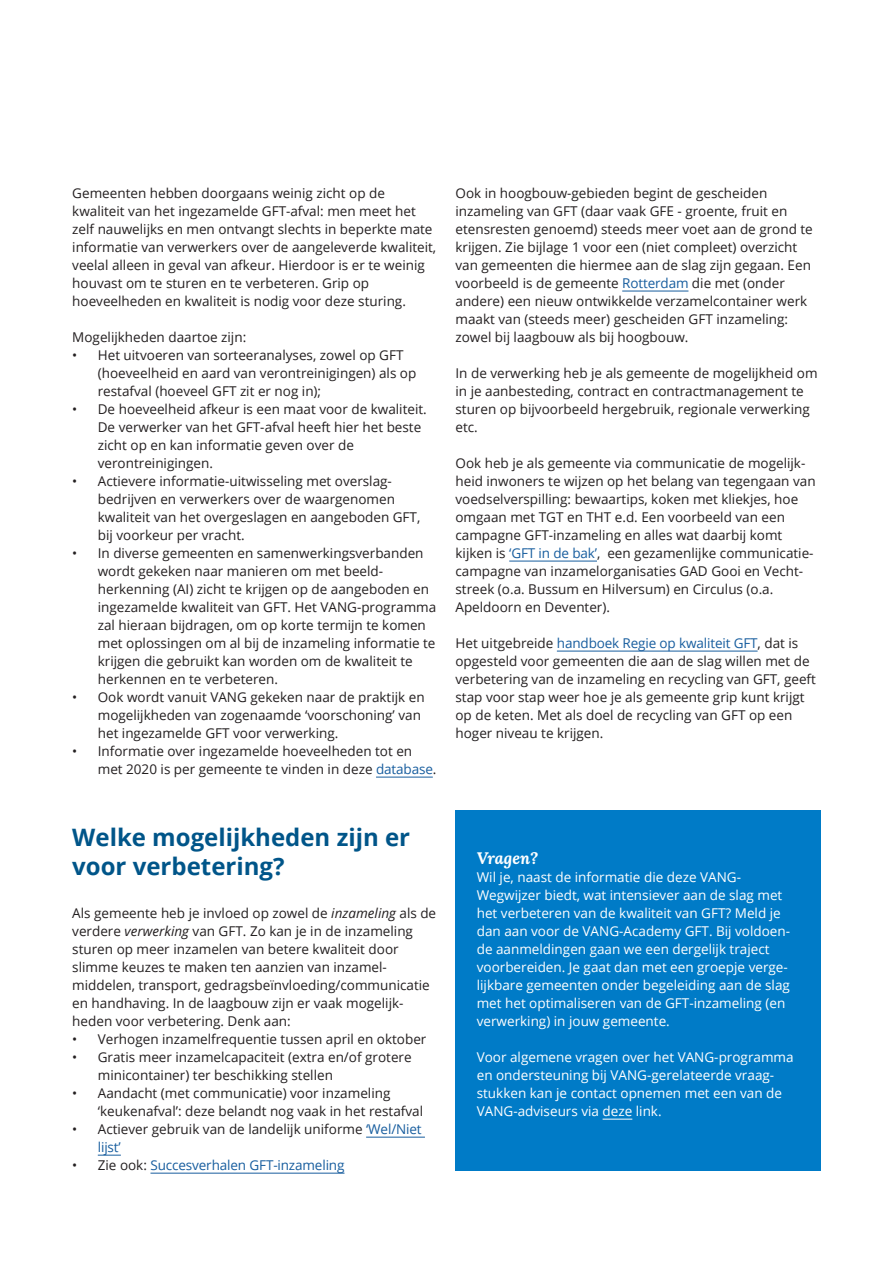
<style>
.page{position:relative;width:893px;height:1263px;background:#fff}
.page>*{position:absolute;margin:0;border:0;box-sizing:border-box;transform-origin:0 0}
._03_RO_Kop{font:700 24px/28.5px "Open Sans";color:#005589}
._10_RO_Broodtekst{font:italic 700 16.5px "Lora";color:#fff}
._03_RO_Kop-2{font:13.5px/18px "Open Sans";color:#231f20}
._10_RO_Broodtekst-2{font:13.5px/18px "Open Sans";color:#fff}
._03_RO_Kop-3{font:13.5px "Open Sans";letter-spacing:-.01em;color:#175d9e}
.s1{color:#175d9e}
.s2{font-style:italic}
.s3{color:#231f20}
</style>
<div class="page">
<hr style="left:376px;top:777px;width:57px;height:1px;background:#175d9e">
<hr style="left:366px;top:1137px;width:59px;height:1px;background:#175d9e">
<svg style="left:98px;top:1155px;width:23px;height:1px"></svg>
<hr style="left:150px;top:1173px;width:194px;height:1px;background:#175d9e">
<hr style="left:622px;top:291px;width:66px;height:1px;background:#175d9e">
<hr style="left:509px;top:561px;width:88px;height:1px;background:#175d9e">
<hr style="left:557px;top:651px;width:201px;height:1px;background:#175d9e">
<div style="left:455px;top:810px;width:366px;height:360px;background:#007bc7"></div>
<svg style="left:603px;top:1119px;width:29px;height:1px"></svg>
<p class="_03_RO_Kop-2" style="left:72px;top:184px;width:365px">Gemeenten hebben doorgaans weinig zicht op de kwaliteit van het ingezamelde GFT-afval: men meet het zelf nauwelijks en men ontvangt slechts in beperkte mate informatie van verwerkers over de aangeleverde kwaliteit, veelal alleen in geval van afkeur. Hierdoor is er te weinig houvast om te sturen en te verbeteren. Grip op hoeveelheden en kwaliteit is nodig voor deze sturing.</p>
<p class="_03_RO_Kop-2" style="left:72px;top:328px;width:175px">Mogelijkheden daartoe zijn:</p>
<p class="_03_RO_Kop-2" style="left:98px;top:346px;width:320px;text-indent:-26px">• Het uitvoeren van sorteeranalyses, zowel op GFT (hoeveelheid en aard van verontreinigingen) als op restafval (hoeveel GFT zit er nog in);</p>
<p class="_03_RO_Kop-2" style="left:98px;top:400px;width:331px;text-indent:-26px">• De hoeveelheid afkeur is een maat voor de kwaliteit.<br>De verwerker van het GFT-afval heeft hier het beste zicht op en kan informatie geven over de verontreinigingen.</p>
<p class="_03_RO_Kop-2" style="left:98px;top:472px;width:324px;text-indent:-26px">• Actievere informatie-uitwisseling met overslag&shy;bedrijven en verwerkers over de waargenomen kwaliteit van het overgeslagen en aangeboden GFT, bij voorkeur per vracht.</p>
<p class="_03_RO_Kop-2" style="left:98px;top:544px;width:340px;text-indent:-26px">• In diverse gemeenten en samenwerkingsverbanden wordt gekeken naar manieren om met beeld&shy;herkenning (AI) zicht te krijgen op de aangeboden en ingezamelde kwaliteit van GFT. Het VANG-programma zal hieraan bijdragen, om op korte termijn te komen met oplossingen om al bij de inzameling informatie te krijgen die gebruikt kan worden om de kwaliteit te herkennen en te verbeteren.</p>
<p class="_03_RO_Kop-2" style="left:98px;top:688px;width:328px;text-indent:-26px">• Ook wordt vanuit VANG gekeken naar de praktijk en mogelijkheden van zogenaamde ‘voorschoning’ van het ingezamelde GFT voor verwerking.</p>
<p class="_03_RO_Kop-2" style="left:98px;top:742px;width:340px;text-indent:-26px">• Informatie over ingezamelde hoeveelheden tot en met 2020 is per gemeente te vinden in deze <span class="s1">database</span>.</p>
<p class="_03_RO_Kop-2" style="left:455px;top:184px;width:359px">Ook in hoogbouw-gebieden begint de gescheiden inzameling van GFT (daar vaak GFE - groente, fruit en etensresten genoemd) steeds meer voet aan de grond te krijgen. Zie bijlage 1 voor een (niet compleet) overzicht van gemeenten die hiermee aan de slag zijn gegaan. Een voorbeeld is de gemeente <span class="s1">Rotterdam</span> die met (onder andere) een nieuw ontwikkelde verzamelcontainer werk maakt van (steeds meer) gescheiden GFT inzameling: zowel bij laagbouw als bij hoogbouw.</p>
<p class="_03_RO_Kop-2" style="left:455px;top:364px;width:364px">In de verwerking heb je als gemeente de mogelijkheid om in je aanbesteding, contract en contractmanagement te sturen op bijvoorbeeld hergebruik, regionale verwerking etc.</p>
<p class="_03_RO_Kop-2" style="left:455px;top:454px;width:362px">Ook heb je als gemeente via communicatie de mogelijk&shy;heid inwoners te wijzen op het belang van tegengaan van voedselverspilling: bewaartips, koken met kliekjes, hoe omgaan met TGT en THT e.d. Een voorbeeld van een campagne GFT-inzameling en alles wat daarbij komt kijken is <span class="s1">‘GFT in de bak’</span>, een gezamenlijke communicatie&shy;campagne van inzamelorganisaties GAD Gooi en Vecht&shy;streek (o.a. Bussum en Hilversum) en Circulus (o.a.<br>Apeldoorn en Deventer).</p>
<p class="_03_RO_Kop-2" style="left:455px;top:634px;width:362px">Het uitgebreide <span class="s1">handboek Regie op kwaliteit GFT</span>, dat is opgesteld voor gemeenten die aan de slag willen met de verbetering van de inzameling en recycling van GFT, geeft stap voor stap weer hoe je als gemeente grip kunt krijgt op de keten. Met als doel de recycling van GFT op een hoger niveau te krijgen.</p>
<p class="_03_RO_Kop" style="left:72px;top:822px;width:339px">Welke mogelijkheden zijn er voor verbetering?</p>
<p class="_03_RO_Kop-2" style="left:72px;top:904px;width:365px">Als gemeente heb je invloed op zowel de <span class="s2">inzameling</span> als de verdere <span class="s2">verwerking</span> van GFT. Zo kan je in de inzameling sturen op meer inzamelen van betere kwaliteit door slimme keuzes te maken ten aanzien van inzamel&shy;middelen, transport, gedragsbeïnvloeding/communicatie en handhaving. In de laagbouw zijn er vaak mogelijk&shy;heden voor verbetering. Denk aan:</p>
<p class="_03_RO_Kop-2" style="left:72px;top:1030px;width:356px">• Verhogen inzamelfrequentie tussen april en oktober</p>
<p class="_03_RO_Kop-2" style="left:98px;top:1048px;width:315px;text-indent:-26px">• Gratis meer inzamelcapaciteit (extra en/of grotere minicontainer) ter beschikking stellen</p>
<p class="_03_RO_Kop-2" style="left:98px;top:1084px;width:327px;text-indent:-26px">• Aandacht (met communicatie) voor inzameling ‘keukenafval’: deze belandt nog vaak in het restafval</p>
<p class="_03_RO_Kop-2" style="left:98px;top:1120px;width:325px;text-indent:-26px">• Actiever gebruik van de landelijk uniforme <span class="s1">‘Wel/Niet lijst’</span></p>
<p class="_03_RO_Kop-3" style="left:72px;top:1156px;width:274px"><span class="s3">• Zie ook:</span> Succesverhalen GFT-inzameling</p>
<p class="_10_RO_Broodtekst" style="left:477px;top:846px;width:63px">Vragen?</p>
<p class="_10_RO_Broodtekst-2" style="left:477px;top:868px;width:315px">Wil je, naast de informatie die deze VANG-Wegwijzer biedt, wat intensiever aan de slag met het verbeteren van de kwaliteit van GFT? Meld je dan aan voor de VANG-Academy GFT. Bij voldoen&shy;de aanmeldingen gaan we een dergelijk traject voorbereiden. Je gaat dan met een groepje verge&shy;lijkbare gemeenten onder begeleiding aan de slag met het optimaliseren van de GFT-inzameling (en verwerking) in jouw gemeente.</p>
<p class="_10_RO_Broodtekst-2" style="left:477px;top:1048px;width:318px">Voor algemene vragen over het VANG-programma en ondersteuning bij VANG-gerelateerde vraag&shy;stukken kan je contact opnemen met een van de VANG-adviseurs via deze link.</p>
</div>
